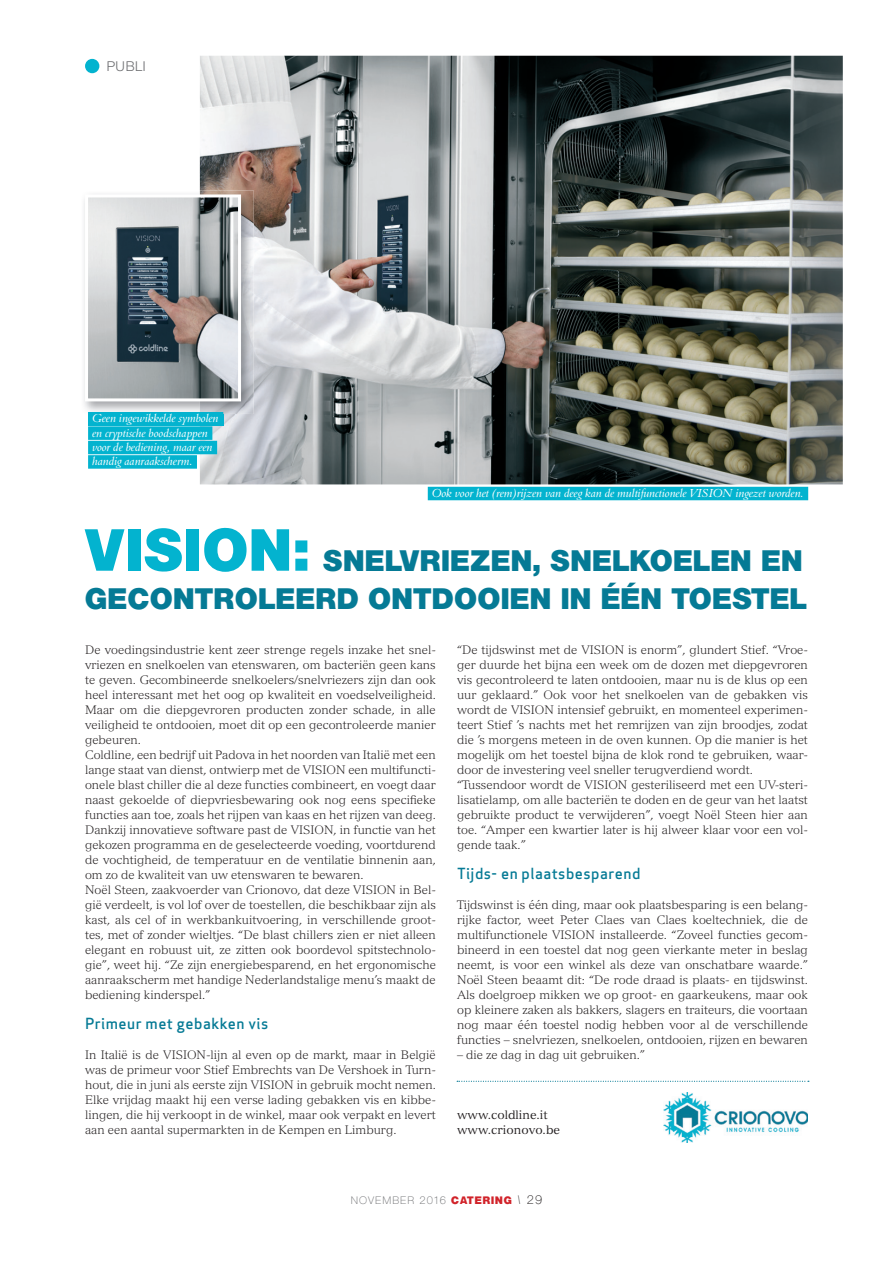
<style>
.page{position:relative;width:893px;height:1263px;background:#fff}
.page>*{position:absolute;margin:0;border:0;box-sizing:border-box;transform-origin:0 0}
.t1{font:800 28.8px/38px "Olnova";letter-spacing:.03em;color:#057a95}
.t2{font:15px "Apex Sans Medium ST";letter-spacing:.03em;color:#057a95}
.t3{font:13.5px "Olnova";letter-spacing:.05em;color:#6c6d70}
.t4{font:300 12px/15px "Versailles";color:#231f20}
.t5{font:12px/14.4px "Aldine 401 BT Italic A";color:#fff}
.t6{font:12px/15px "Versailles";color:#231f20}
.t7{font:300 10.5px "Olnova";letter-spacing:.1em;color:#6c6d70}
.s1{font-size:57.6px;color:#03b3cf}
.s2{font-weight:800;color:#d1232a}
.s3{font-size:12px;color:#231f20}
</style>
<div class="page">
<img style="left:200px;top:56px;width:643px;height:428px">
<div style="left:85px;top:59px;width:14px;height:14px;background:#03b3cf;border-radius:50%"></div>
<img style="left:664px;top:1092px;width:144px;height:50px">
<div style="left:428px;top:487px;width:380px;height:13px;background:#03b3cf"></div>
<div style="left:88px;top:412px;width:135px;height:13px;background:#03b3cf"></div>
<div style="left:88px;top:426px;width:124px;height:14px;background:#03b3cf"></div>
<div style="left:88px;top:441px;width:129px;height:13px;background:#03b3cf"></div>
<div style="left:88px;top:455px;width:109px;height:14px;background:#03b3cf"></div>
<img style="left:84px;top:190px;width:170px;height:224px">
<img style="left:88px;top:412px;width:135px;height:2px">
<img style="left:89px;top:198px;width:148px;height:199px">
<div style="left:85px;top:194px;width:156px;height:207px;border:3px solid #fff"></div>
<svg style="left:457px;top:1081px;width:352px;height:1px"></svg>
<p class="t3" style="left:107px;top:59px;width:40px">PUBLI</p>
<p class="t5" style="left:92px;top:411px;width:128px">Geen ingewikkelde symbolen en cryptische boodschappen voor de bediening, maar een handig aanraakscherm.</p>
<p class="t5" style="left:432px;top:486px;width:373px">Ook voor het (rem)rijzen van deeg kan de multifunctionele VISION ingezet worden.</p>
<h1 class="t1" style="left:85px;top:542px;width:723px"><span class="s1">VISION:</span> SNELVRIEZEN, SNELKOELEN EN<br>GECONTROLEERD ONTDOOIEN IN ÉÉN TOESTEL</h1>
<p class="t4" style="left:85px;top:642px;width:352px">De voedingsindustrie kent zeer strenge regels inzake het snel&shy;vriezen en snelkoelen van etenswaren, om bacteriën geen kans te geven. Gecombineerde snelkoelers/snelvriezers zijn dan ook heel interessant met het oog op kwaliteit en voedselveiligheid.<br>Maar om die diepgevroren producten zonder schade, in alle veiligheid te ontdooien, moet dit op een gecontroleerde manier gebeuren.<br>Coldline, een bedrijf uit Padova in het noorden van Italië met een lange staat van dienst, ontwierp met de VISION een multifuncti&shy;onele blast chiller die al deze functies combineert, en voegt daar naast gekoelde of diepvriesbewaring ook nog eens specifieke functies aan toe, zoals het rijpen van kaas en het rijzen van deeg.<br>Dankzij innovatieve software past de VISION, in functie van het gekozen programma en de geselecteerde voeding, voortdurend de vochtigheid, de temperatuur en de ventilatie binnenin aan, om zo de kwaliteit van uw etenswaren te bewaren.<br>Noël Steen, zaakvoerder van Crionovo, dat deze VISION in Bel&shy;gië verdeelt, is vol lof over de toestellen, die beschikbaar zijn als kast, als cel of in werkbankuitvoering, in verschillende groot&shy;tes, met of zonder wieltjes. “De blast chillers zien er niet alleen elegant en robuust uit, ze zitten ook boordevol spitstechnolo&shy;gie”, weet hij. “Ze zijn energiebesparend, en het ergonomische aanraakscherm met handige Nederlandstalige menu’s maakt de bediening kinderspel.”</p>
<p class="t2" style="left:85px;top:1014px;width:185px">Primeur met gebakken vis</p>
<p class="t4" style="left:85px;top:1047px;width:352px;text-align:justify">In Italië is de VISION-lijn al even op de markt, maar in België was de primeur voor Stief Embrechts van De Vershoek in Turn&shy;hout, die in juni als eerste zijn VISION in gebruik mocht nemen.<br>Elke vrijdag maakt hij een verse lading gebakken vis en kibbe&shy;lingen, die hij verkoopt in de winkel, maar ook verpakt en levert aan een aantal supermarkten in de Kempen en Limburg.</p>
<p class="t4" style="left:457px;top:642px;width:352px">“De tijdswinst met de VISION is enorm”, glundert Stief. “Vroe&shy;ger duurde het bijna een week om de dozen met diepgevroren vis gecontroleerd te laten ontdooien, maar nu is de klus op een uur geklaard.” Ook voor het snelkoelen van de gebakken vis wordt de VISION intensief gebruikt, en momenteel experimen&shy;teert Stief ’s nachts met het remrijzen van zijn broodjes, zodat die ’s morgens meteen in de oven kunnen. Op die manier is het mogelijk om het toestel bijna de klok rond te gebruiken, waar&shy;door de investering veel sneller terugverdiend wordt. “Tussendoor wordt de VISION gesteriliseerd met een UV-steri&shy;lisatielamp, om alle bacteriën te doden en de geur van het laatst gebruikte product te verwijderen”, voegt Noël Steen hier aan toe. “Amper een kwartier later is hij alweer klaar voor een vol&shy;gende taak.”</p>
<p class="t2" style="left:457px;top:864px;width:185px">Tijds- en plaatsbesparend</p>
<p class="t4" style="left:457px;top:897px;width:352px;text-align:justify">Tijdswinst is één ding, maar ook plaatsbesparing is een belang&shy;rijke factor, weet Peter Claes van Claes koeltechniek, die de multifunctionele VISION installeerde. “Zoveel functies gecom&shy;bineerd in een toestel dat nog geen vierkante meter in beslag neemt, is voor een winkel als deze van onschatbare waarde.” Noël Steen beaamt dit: “De rode draad is plaats- en tijdswinst.<br>Als doelgroep mikken we op groot- en gaarkeukens, maar ook op kleinere zaken als bakkers, slagers en traiteurs, die voortaan nog maar één toestel nodig hebben voor al de verschillende functies – snelvriezen, snelkoelen, ontdooien, rijzen en bewaren</p>
<p class="t4" style="left:457px;top:1047px;width:189px">– die ze dag in dag uit gebruiken.”</p>
<p class="t6" style="left:457px;top:1107px;width:104px">www.coldline.it www.crionovo.be</p>
<p class="t7" style="left:351px;top:1194px;width:193px">NOVEMBER 2016 <span class="s2">CATERING</span> <span class="s3">\ 29</span></p>
</div>
